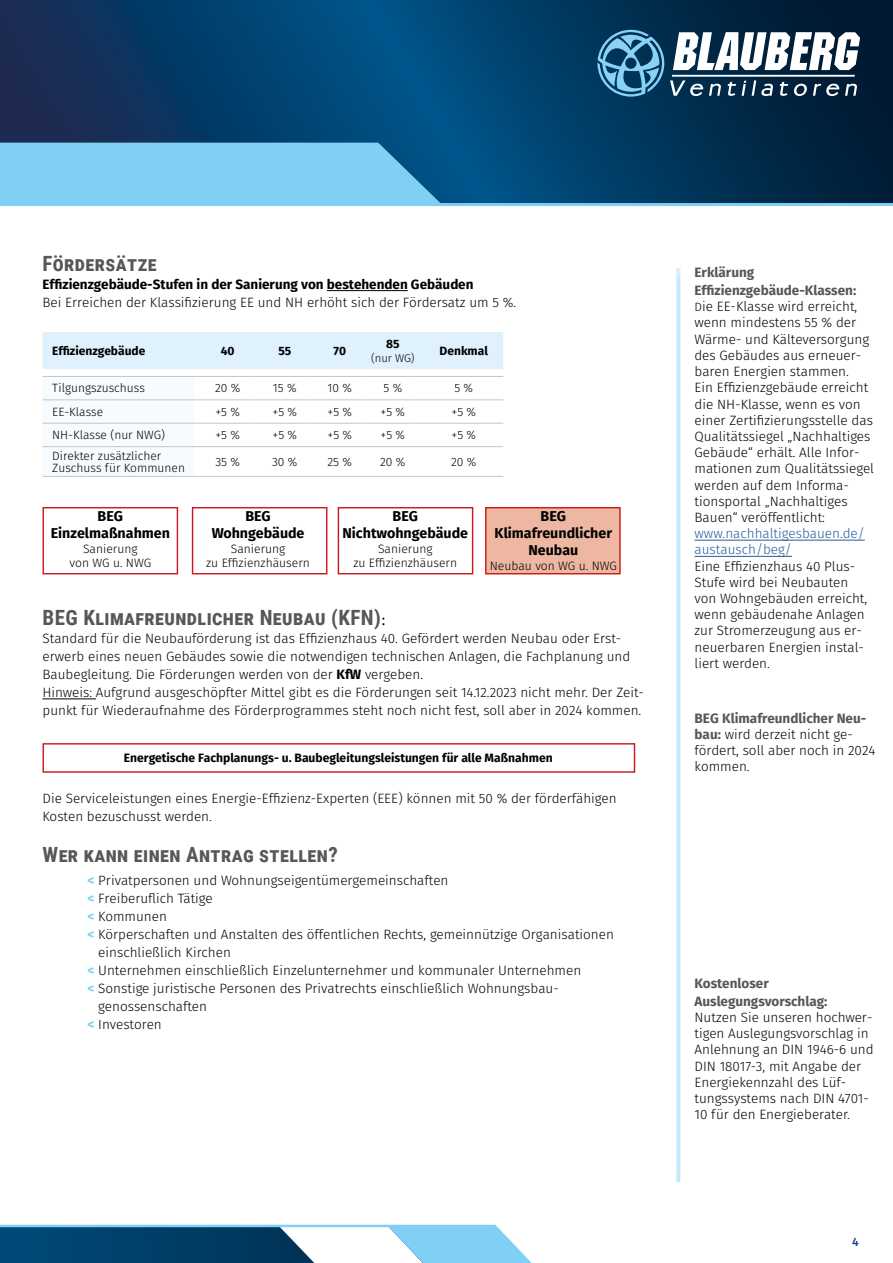
<style>
.page{position:relative;width:893px;height:1263px;background:#fff}
.page>*{position:absolute;margin:0;border:0;box-sizing:border-box;transform-origin:0 0}
.t1{font:700 21px "Roboto Condensed";letter-spacing:.02em;color:#575756}
.t2{font:700 14.25px/17.1px "Fira Sans";color:#000;text-align:center}
.t3{font:300 13.5px/16.2px "Fira Sans";color:#000}
.t4{font:700 13.5px/18px "Fira Sans";color:#575756}
.t5{font:700 13.5px "Fira Sans";color:#000}
.t6{font:300 13.5px/16.2px "Fira Sans";color:#275b9b}
.t7{font:300 12.15px/14.5px "Fira Sans";color:#000;text-align:center}
.t8{font:700 12.15px "Fira Sans";color:#000}
.t9{font:300 12px/12px "Fira Sans";color:#000}
.t10{font:700 12px "Fira Sans";color:#000}
.t11{font:500 12px "Fira Sans";color:#164194}
.t12{font:300 11.25px "Fira Sans";color:#000}
.s1{font-family:"Minion Pro";font-weight:400;font-size:18px;color:#000}
.s2{font-weight:700}
.s3{font-weight:700;color:#80cff5}
.s4{font-size:12px}
.s5{font-weight:700;font-size:13.65px;color:#575756}
.s6{font-weight:700;color:#575756}
</style>
<div class="page">
<svg style="left:0;top:0;width:893px;height:203px"></svg>
<svg style="left:0;top:143px;width:442px;height:60px"></svg>
<svg style="left:597px;top:30px;width:67px;height:66px"></svg>
<svg style="left:670px;top:32px;width:190px;height:64px"></svg>
<svg style="left:0;top:1227px;width:280px;height:36px"></svg>
<svg style="left:280px;top:1226px;width:252px;height:37px"></svg>
<hr style="left:0;top:1225px;width:496px;height:2px;background:#80cff5">
<hr style="left:0;top:203px;width:893px;height:3px;background:#80cff5">
<div style="left:661px;top:257px;width:32px;height:925px;background:#fff;opacity:.75"></div>
<hr style="left:694px;top:540px;width:171px;height:1px;background:#275b9b">
<hr style="left:694px;top:556px;width:98px;height:1px;background:#275b9b">
<hr style="left:327px;top:290px;width:81px;height:1px;background:#000">
<hr style="left:43px;top:698px;width:53px;height:1px;background:#000">
<div style="left:43px;top:332px;width:460px;height:37px;background:#dff1fd"></div>
<svg style="left:194px;top:400px;width:309px;height:23px"></svg>
<div style="left:43px;top:400px;width:151px;height:76px;background:#f5fbfe"></div>
<hr style="left:43px;top:376px;width:151px;height:1px;background:#c6c6c6">
<hr style="left:194px;top:376px;width:57px;height:1px;background:#c6c6c6">
<hr style="left:251px;top:376px;width:57px;height:1px;background:#c6c6c6">
<hr style="left:308px;top:376px;width:53px;height:1px;background:#c6c6c6">
<hr style="left:361px;top:376px;width:54px;height:1px;background:#c6c6c6">
<hr style="left:415px;top:376px;width:88px;height:1px;background:#c6c6c6">
<hr style="left:43px;top:399px;width:151px;height:1px;background:#c6c6c6">
<hr style="left:194px;top:399px;width:57px;height:1px;background:#c6c6c6">
<hr style="left:251px;top:399px;width:57px;height:1px;background:#c6c6c6">
<hr style="left:308px;top:399px;width:53px;height:1px;background:#c6c6c6">
<hr style="left:361px;top:399px;width:54px;height:1px;background:#c6c6c6">
<hr style="left:415px;top:399px;width:88px;height:1px;background:#c6c6c6">
<hr style="left:43px;top:423px;width:151px;height:1px;background:#c6c6c6">
<hr style="left:194px;top:423px;width:57px;height:1px;background:#c6c6c6">
<hr style="left:251px;top:423px;width:57px;height:1px;background:#c6c6c6">
<hr style="left:308px;top:423px;width:53px;height:1px;background:#c6c6c6">
<hr style="left:361px;top:423px;width:54px;height:1px;background:#c6c6c6">
<hr style="left:415px;top:423px;width:88px;height:1px;background:#c6c6c6">
<hr style="left:43px;top:446px;width:151px;height:1px;background:#c6c6c6">
<hr style="left:194px;top:446px;width:57px;height:1px;background:#c6c6c6">
<hr style="left:251px;top:446px;width:57px;height:1px;background:#c6c6c6">
<hr style="left:308px;top:446px;width:53px;height:1px;background:#c6c6c6">
<hr style="left:361px;top:446px;width:54px;height:1px;background:#c6c6c6">
<hr style="left:415px;top:446px;width:88px;height:1px;background:#c6c6c6">
<hr style="left:43px;top:476px;width:151px;height:1px;background:#c6c6c6">
<hr style="left:194px;top:476px;width:57px;height:1px;background:#c6c6c6">
<hr style="left:251px;top:476px;width:57px;height:1px;background:#c6c6c6">
<hr style="left:308px;top:476px;width:53px;height:1px;background:#c6c6c6">
<hr style="left:361px;top:476px;width:54px;height:1px;background:#c6c6c6">
<hr style="left:415px;top:476px;width:88px;height:1px;background:#c6c6c6">
<div style="left:485px;top:507px;width:136px;height:67px;background:#eeb7a2;border:1px solid #cd1719"></div>
<div style="left:43px;top:507px;width:135px;height:67px;border:1px solid #cd1719"></div>
<div style="left:192px;top:507px;width:135px;height:67px;border:1px solid #cd1719"></div>
<div style="left:338px;top:507px;width:135px;height:67px;border:1px solid #cd1719"></div>
<div style="left:43px;top:743px;width:592px;height:30px;border:1px solid #cd1719"></div>
<h1 class="t1" style="left:43px;top:248px;width:116px">Fördersätze</h1>
<p class="t5" style="left:43px;top:274px;width:433px">Effizienzgebäude-Stufen in der Sanierung von bestehenden Gebäuden</p>
<p class="t3" style="left:43px;top:295px;width:475px">Bei Erreichen der Klassifizierung EE und NH erhöht sich der Fördersatz um 5 %.</p>
<p class="t10" style="left:52px;top:342px;width:95px">Effizienzgebäude</p>
<p class="t10" style="left:221px;top:342px;width:15px">40</p>
<p class="t10" style="left:278px;top:342px;width:14px">55</p>
<p class="t10" style="left:333px;top:342px;width:14px">70</p>
<p class="t10" style="left:386px;top:335px;width:15px">85</p>
<p class="t12" style="left:371px;top:350px;width:45px">(nur WG)</p>
<p class="t10" style="left:440px;top:342px;width:50px">Denkmal</p>
<p class="t9" style="left:52px;top:383px;width:94px">Tilgungszuschuss</p>
<p class="t9" style="left:215px;top:383px;width:27px">20 %</p>
<p class="t9" style="left:273px;top:383px;width:25px">15 %</p>
<p class="t9" style="left:328px;top:383px;width:26px">10 %</p>
<p class="t9" style="left:383px;top:383px;width:20px">5 %</p>
<p class="t9" style="left:454px;top:383px;width:20px">5 %</p>
<p class="t9" style="left:52px;top:406px;width:53px">EE-Klasse</p>
<p class="t9" style="left:215px;top:406px;width:26px">+5 %</p>
<p class="t9" style="left:272px;top:406px;width:26px">+5 %</p>
<p class="t9" style="left:327px;top:406px;width:26px">+5 %</p>
<p class="t9" style="left:381px;top:406px;width:26px">+5 %</p>
<p class="t9" style="left:451px;top:406px;width:26px">+5 %</p>
<p class="t9" style="left:52px;top:430px;width:114px">NH-Klasse (nur NWG)</p>
<p class="t9" style="left:215px;top:430px;width:26px">+5 %</p>
<p class="t9" style="left:272px;top:430px;width:26px">+5 %</p>
<p class="t9" style="left:327px;top:430px;width:26px">+5 %</p>
<p class="t9" style="left:381px;top:430px;width:26px">+5 %</p>
<p class="t9" style="left:451px;top:430px;width:26px">+5 %</p>
<p class="t9" style="left:52px;top:450px;width:134px">Direkter zusätzlicher<br>Zuschuss für Kommunen</p>
<p class="t9" style="left:215px;top:456px;width:26px">35 %</p>
<p class="t9" style="left:272px;top:456px;width:27px">30 %</p>
<p class="t9" style="left:328px;top:456px;width:26px">25 %</p>
<p class="t9" style="left:380px;top:456px;width:27px">20 %</p>
<p class="t9" style="left:451px;top:456px;width:27px">20 %</p>
<p class="t2" style="left:51px;top:509px;width:121px">BEG<br>Einzelmaßnahmen</p>
<p class="t7" style="left:70px;top:542px;width:83px">Sanierung<br>von WG u. NWG</p>
<p class="t2" style="left:212px;top:509px;width:94px">BEG<br>Wohngebäude</p>
<p class="t7" style="left:206px;top:542px;width:105px">Sanierung<br>zu Effizienzhäusern</p>
<p class="t2" style="left:342px;top:509px;width:127px">BEG<br>Nichtwohngebäude</p>
<p class="t7" style="left:353px;top:542px;width:105px">Sanierung<br>zu Effizienzhäusern</p>
<p class="t2" style="left:495px;top:509px;width:119px">BEG<br>Klimafreundlicher<br>Neubau</p>
<p class="t7" style="left:490px;top:559px;width:129px">Neubau von WG u. NWG</p>
<h1 class="t1" style="left:43px;top:603px;width:344px">BEG Klimafreundlicher Neubau (KFN)<span class="s1">:</span></h1>
<p class="t3" style="left:43px;top:630px;width:603px;line-height:18px">Standard für die Neubauförderung ist das Effizienzhaus 40. Gefördert werden Neubau oder Erst&shy;erwerb eines neuen Gebäudes sowie die notwendigen technischen Anlagen, die Fachplanung und Baubegleitung. Die Förderungen werden von der <span class="s2">KfW</span> vergeben.<br>Hinweis: Aufgrund ausgeschöpfter Mittel gibt es die Förderungen seit 14.12.2023 nicht mehr. Der Zeit&shy;punkt für Wiederaufnahme des Förderprogrammes steht noch nicht fest, soll aber in 2024 kommen.</p>
<p class="t8" style="left:124px;top:749px;width:430px">Energetische Fachplanungs- u. Baubegleitungsleistungen für alle Maßnahmen</p>
<p class="t3" style="left:43px;top:790px;width:576px;line-height:18px">Die Serviceleistungen eines Energie-Effizienz-Experten (EEE) können mit 50 % der förderfähigen<br>Kosten bezuschusst werden.</p>
<h1 class="t1" style="left:43px;top:840px;width:297px">Wer kann einen Antrag stellen?</h1>
<p class="t3" style="left:88px;top:873px;width:362px"><span class="s3">&lt;</span> Privatpersonen und Wohnungseigentümergemeinschaften</p>
<p class="t3" style="left:88px;top:891px;width:127px"><span class="s3">&lt;</span> Freiberuflich Tätige</p>
<p class="t3" style="left:88px;top:909px;width:81px"><span class="s3">&lt;</span> Kommunen</p>
<p class="t3" style="left:88px;top:927px;width:528px"><span class="s3">&lt;</span> Körperschaften und Anstalten des öffentlichen Rechts, gemeinnützige Organisationen</p>
<p class="t3" style="left:98px;top:945px;width:134px">einschließlich Kirchen</p>
<p class="t3" style="left:88px;top:963px;width:495px"><span class="s3">&lt;</span> Unternehmen einschließlich Einzelunternehmer und kommunaler Unternehmen</p>
<p class="t3" style="left:88px;top:981px;width:473px"><span class="s3">&lt;</span> Sonstige juristische Personen des Privatrechts einschließlich Wohnungsbau-</p>
<p class="t3" style="left:98px;top:999px;width:110px">genossenschaften</p>
<p class="t3" style="left:88px;top:1017px;width:76px"><span class="s3">&lt;</span> Investoren</p>
<p class="t4" style="left:694px;top:264px;width:163px">Erklärung<br>Effizienzgebäude-Klassen:</p>
<p class="t3" style="left:694px;top:299px;width:181px"><span class="s4">D</span>ie EE-Klasse wird erreicht, wenn mindestens 55 % der<br>Wärme- und Kälteversorgung des Gebäudes aus erneuer&shy;baren Energien stammen.<br>Ein Effizienzgebäude erreicht die NH-Klasse, wenn es von einer Zertifizierungsstelle das<br>Qualitätssiegel „Nachhaltiges<br>Gebäude“ erhält. Alle Infor&shy;mationen zum Qualitätssiegel werden auf dem Informa&shy;tionsportal „Nachhaltiges<br>Bauen“ veröffentlicht:</p>
<p class="t6" style="left:694px;top:526px;width:172px">www.nachhaltigesbauen.de/ austausch/beg/</p>
<p class="t3" style="left:694px;top:559px;width:174px">Eine Effizienzhaus 40 Plus-<br>Stufe wird bei Neubauten von Wohngebäuden erreicht, wenn gebäudenahe Anlagen zur Stromerzeugung aus er&shy;neuerbaren Energien instal&shy;liert werden.</p>
<p class="t3" style="left:694px;top:711px;width:182px"><span class="s5">BEG</span> <span class="s6">Klimafreundlicher Neu&shy;bau:</span> wird derzeit nicht ge&shy;fördert, soll aber noch in 2024 kommen.</p>
<p class="t4" style="left:694px;top:975px;width:134px">Kostenloser<br>Auslegungsvorschlag:</p>
<p class="t3" style="left:694px;top:1010px;width:181px">Nutzen Sie unseren hochwer&shy;tigen Auslegungsvorschlag in<br>Anlehnung an DIN 1946-6 und<br>DIN 18017-3, mit Angabe der<br>Energiekennzahl des Lüf&shy;tungssystems nach DIN 4701-<br>10 für den Energieberater.</p>
<p class="t11" style="left:852px;top:1233px;width:8px">4</p>
</div>
